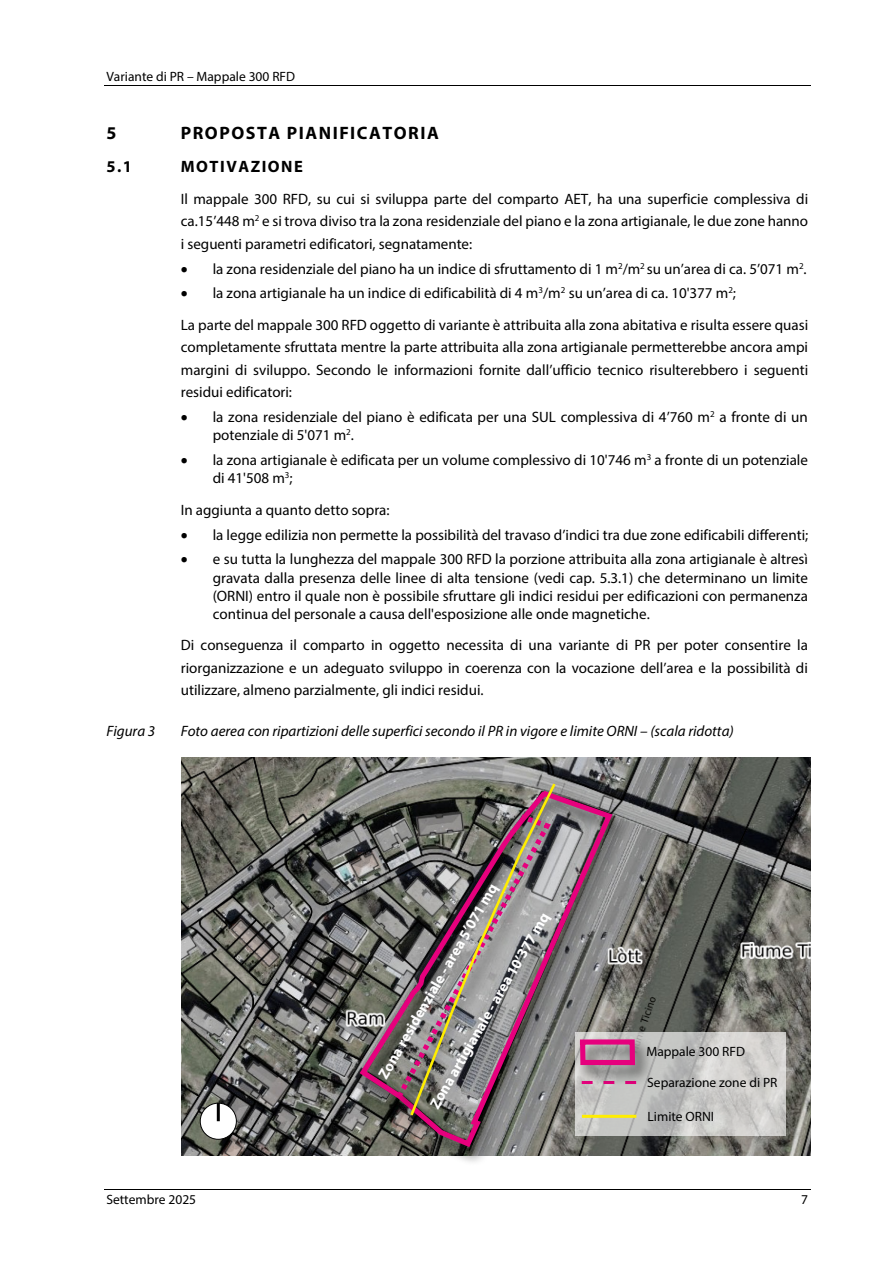
<style>
.page{position:relative;width:893px;height:1263px;background:#fff}
.page>*{position:absolute;margin:0;border:0;box-sizing:border-box;transform-origin:0 0}
.t1{font:700 18px "Myriad Pro";letter-spacing:.085em;color:#000}
.t2{font:700 16.5px "Myriad Pro";letter-spacing:.095em;color:#000}
.t3{font:15px/22.5px "Myriad Pro";color:#000;text-align:justify}
.t4{font:italic 15px "Myriad Pro";color:#000}
.t5{font:700 15px "Myriad Pro";color:#fff}
.t6{font:13.5px "Myriad Pro";color:#000}
</style>
<div class="page">
<hr style="left:104px;top:85px;width:706px;height:1px;background:#000">
<hr style="left:104px;top:1189px;width:706px;height:1px;background:#000">
<img style="left:181px;top:757px;width:630px;height:398px">
<div style="left:200px;top:1103px;width:36px;height:36px;background:#fff;border-radius:50%"></div>
<div style="left:200px;top:1103px;width:37px;height:37px;border:1px solid #000;border-radius:50%"></div>
<hr style="left:217px;top:1103px;width:3px;height:18px;background:#000">
<div style="left:355px;top:789px;width:274px;height:378px;background:#000;opacity:.75"></div>
<svg style="left:356px;top:786px;width:260px;height:364px;background:#7a6e71"></svg>
<div style="left:393px;top:812px;width:175px;height:304px;background:#000;opacity:.75"></div>
<svg style="left:393px;top:810px;width:15px;height:292px;background:#706468"></svg>
<svg style="left:408px;top:781px;width:150px;height:337px;background:#807274"></svg>
<svg style="left:576px;top:1032px;width:210px;height:104px;background:#c8c8c6"></svg>
<hr style="left:582px;top:1115px;width:54px;height:3px;background:#ffed00">
<div style="left:574px;top:1036px;width:79px;height:50px;background:#000;opacity:.75"></div>
<svg style="left:575px;top:1037px;width:63px;height:31px;background:#bf6b97"></svg>
<p class="t6" style="left:106px;top:68px;width:190px">Variante di PR – Mappale 300 RFD</p>
<p class="t1" style="left:106px;top:121px;width:11px">5</p>
<p class="t1" style="left:181px;top:121px;width:259px">PROPOSTA PIANIFICATORIA</p>
<p class="t2" style="left:106px;top:156px;width:27px">5.1</p>
<p class="t2" style="left:181px;top:156px;width:124px">MOTIVAZIONE</p>
<p class="t3" style="left:181px;top:187px;width:629px">Il mappale 300 RFD, su cui si sviluppa parte del comparto AET, ha una superficie complessiva di ca.15’448 m<sup>2</sup> e si trova diviso tra la zona residenziale del piano e la zona artigianale, le due zone hanno i seguenti parametri edificatori, segnatamente:</p>
<p class="t3" style="left:181px;top:257px;width:627px">• la zona residenziale del piano ha un indice di sfruttamento di 1 m<sup>2</sup>/m<sup>2</sup> su un’area di ca. 5’071 m<sup>2</sup>.</p>
<p class="t3" style="left:181px;top:277px;width:629px;line-height:31.5px">• la zona artigianale ha un indice di edificabilità di 4 m<sup>3</sup>/m<sup>2</sup> su un’area di ca. 10'377 m<sup>2</sup>;<br>La parte del mappale 300 RFD oggetto di variante è attribuita alla zona abitativa e risulta essere quasi</p>
<p class="t3" style="left:181px;top:336px;width:629px">completamente sfruttata mentre la parte attribuita alla zona artigianale permetterebbe ancora ampi margini di sviluppo. Secondo le informazioni fornite dall’ufficio tecnico risulterebbero i seguenti residui edificatori:</p>
<p class="t3" style="left:213px;top:408px;width:597px;line-height:18.1px;text-indent:-32px">• la zona residenziale del piano è edificata per una SUL complessiva di 4’760 m<sup>2</sup> a fronte di un potenziale di 5'071 m<sup>2</sup>.</p>
<p class="t3" style="left:213px;top:451px;width:597px;line-height:18.1px;text-indent:-32px">• la zona artigianale è edificata per un volume complessivo di 10'746 m<sup>3</sup> a fronte di un potenziale di 41'508 m<sup>3</sup>;</p>
<p class="t3" style="left:181px;top:498px;width:210px">In aggiunta a quanto detto sopra:</p>
<p class="t3" style="left:181px;top:523px;width:629px">• la legge edilizia non permette la possibilità del travaso d’indici tra due zone edificabili differenti;</p>
<p class="t3" style="left:213px;top:550px;width:597px;line-height:18px;text-indent:-32px">• e su tutta la lunghezza del mappale 300 RFD la porzione attribuita alla zona artigianale è altresì gravata dalla presenza delle linee di alta tensione (vedi cap. 5.3.1) che determinano un limite (ORNI) entro il quale non è possibile sfruttare gli indici residui per edificazioni con permanenza continua del personale a causa dell'esposizione alle onde magnetiche.</p>
<p class="t3" style="left:181px;top:633px;width:629px">Di conseguenza il comparto in oggetto necessita di una variante di PR per poter consentire la riorganizzazione e un adeguato sviluppo in coerenza con la vocazione dell’area e la possibilità di utilizzare, almeno parzialmente, gli indici residui.</p>
<p class="t4" style="left:106px;top:721px;width:50px">Figura 3</p>
<p class="t4" style="left:181px;top:721px;width:554px">Foto aerea con ripartizioni delle superfici secondo il PR in vigore e limite ORNI – (scala ridotta)</p>
<p class="t5" style="left:374px;top:1073px;width:225px;rotate:-60deg">Zona residenziale - area 5’071 mq</p>
<p class="t5" style="left:425px;top:1102px;width:225px;rotate:-60deg">Zona artigianale - area 10’377 mq</p>
<p class="t6" style="left:646px;top:1043px;width:100px">Mappale 300 RFD</p>
<p class="t6" style="left:647px;top:1074px;width:132px">Separazione zone di PR</p>
<p class="t6" style="left:647px;top:1108px;width:68px">Limite ORNI</p>
<p class="t6" style="left:106px;top:1191px;width:91px">Settembre 2025</p>
<p class="t6" style="left:801px;top:1191px;width:8px">7</p>
</div>
